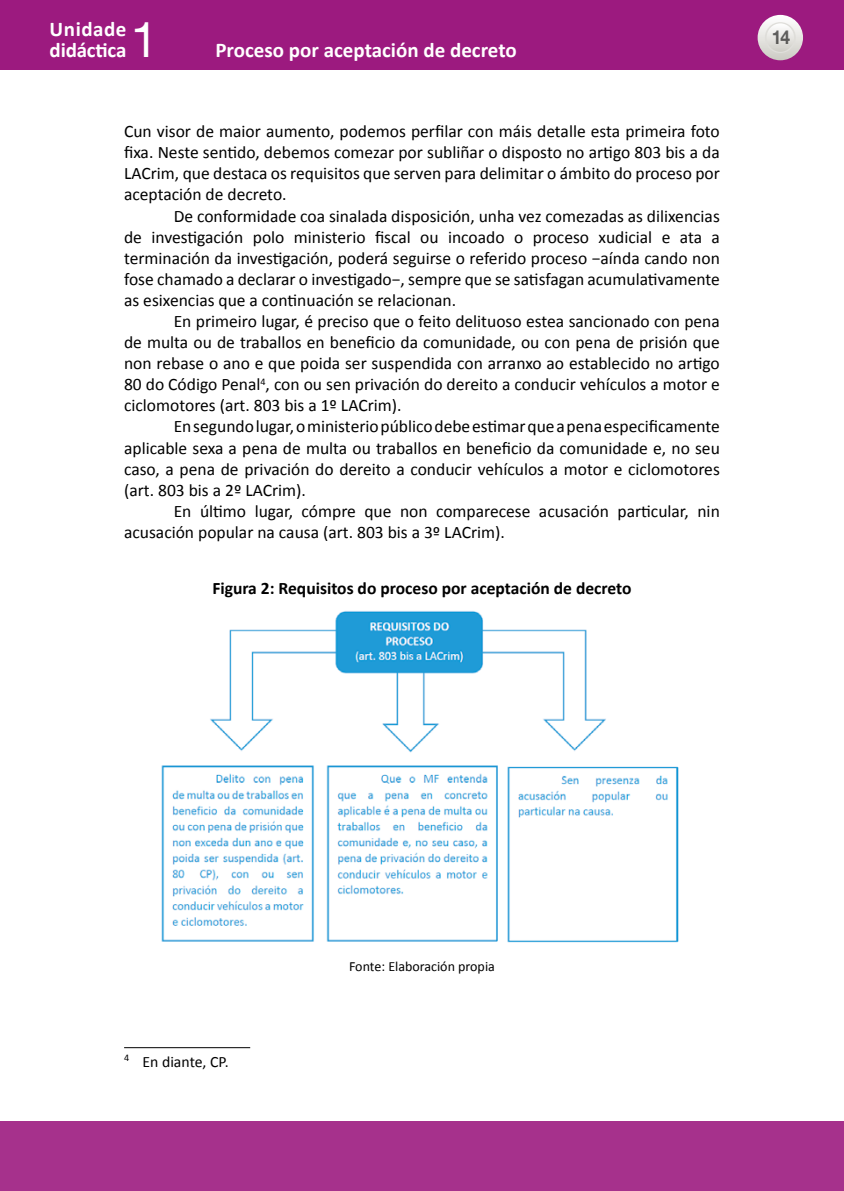
<style>
.page{position:relative;width:844px;height:1191px;background:#fff}
.page>*{position:absolute;margin:0;border:0;box-sizing:border-box;transform-origin:0 0}
.t1{font:49px "Helvetica Neue LT Std";color:#fff}
.t2{font:700 21px/21px "Calibri";color:#fff}
.t3{font:700 19.25px "Helvetica Neue LT Std";color:#000;scale:.9 1}
.t4{font:17.5px/21px "Calibri";color:#000;text-align:justify}
.t5{font:700 17.5px "Calibri";color:#000}
.t6{font:15.75px "Calibri";color:#000}
.t7{font:14px "Calibri";color:#000}
</style>
<div class="page">
<div style="left:0;top:0;width:843px;height:69px;background:#9c1a7f"></div>
<svg style="left:757px;top:15px;width:45px;height:45px"></svg>
<svg style="left:765px;top:23px;width:29px;height:29px"></svg>
<div style="left:764px;top:22px;width:31px;height:31px;border:1px solid #dfdeda;border-radius:50%"></div>
<div style="left:0;top:1121px;width:843px;height:70px;background:#a6318c"></div>
<img style="left:161px;top:611px;width:518px;height:332px">
<hr style="left:124px;top:1047px;width:126px;height:1px;background:#000">
<p class="t2" style="left:50px;top:18px;width:78px">Unidade didáctica</p>
<h1 class="t1" style="left:131px;top:11px;width:29px">1</h1>
<p class="t2" style="left:215px;top:39px;width:303px">Proceso por aceptación de decreto</p>
<p class="t4" style="left:124px;top:120px;width:597px">Cun visor de maior aumento, podemos perfilar con máis detalle esta primeira foto fixa. Neste sentido, debemos comezar por subliñar o disposto no artigo 803 bis a da LACrim, que destaca os requisitos que serven para delimitar o ámbito do proceso por aceptación de decreto.</p>
<p class="t4" style="left:124px;top:204px;width:597px;text-indent:50px">De conformidade coa sinalada disposición, unha vez comezadas as dilixencias de investigación polo ministerio fiscal ou incoado o proceso xudicial e ata a terminación da investigación, poderá seguirse o referido proceso −aínda cando non fose chamado a declarar o investigado−, sempre que se satisfagan acumulativamente as esixencias que a continuación se relacionan.</p>
<p class="t4" style="left:124px;top:310px;width:597px;text-indent:50px">En primeiro lugar, é preciso que o feito delituoso estea sancionado con pena de multa ou de traballos en beneficio da comunidade, ou con pena de prisión que non rebase o ano e que poida ser suspendida con arranxo ao establecido no artigo 80 do Código Penal<sup>4</sup>, con ou sen privación do dereito a conducir vehículos a motor e ciclomotores (art. 803 bis a 1º LACrim).</p>
<p class="t4" style="left:124px;top:415px;width:597px;text-indent:50px">En segundo lugar, o ministerio público debe estimar que a pena especificamente aplicable sexa a pena de multa ou traballos en beneficio da comunidade e, no seu caso, a pena de privación do dereito a conducir vehículos a motor e ciclomotores (art. 803 bis a 2º LACrim).</p>
<p class="t4" style="left:124px;top:499px;width:597px;text-indent:50px">En último lugar, cómpre que non comparecese acusación particular, nin acusación popular na causa (art. 803 bis a 3º LACrim).</p>
<p class="t5" style="left:212px;top:575px;width:420px">Figura 2: Requisitos do proceso por aceptación de decreto</p>
<p class="t3" style="left:770px;top:26px;width:23px">14</p>
<p class="t6" style="left:124px;top:1052px;width:106px"><sup>4</sup> En diante, CP.</p>
<p class="t7" style="left:349px;top:958px;width:147px">Fonte: Elaboración propia</p>
</div>
